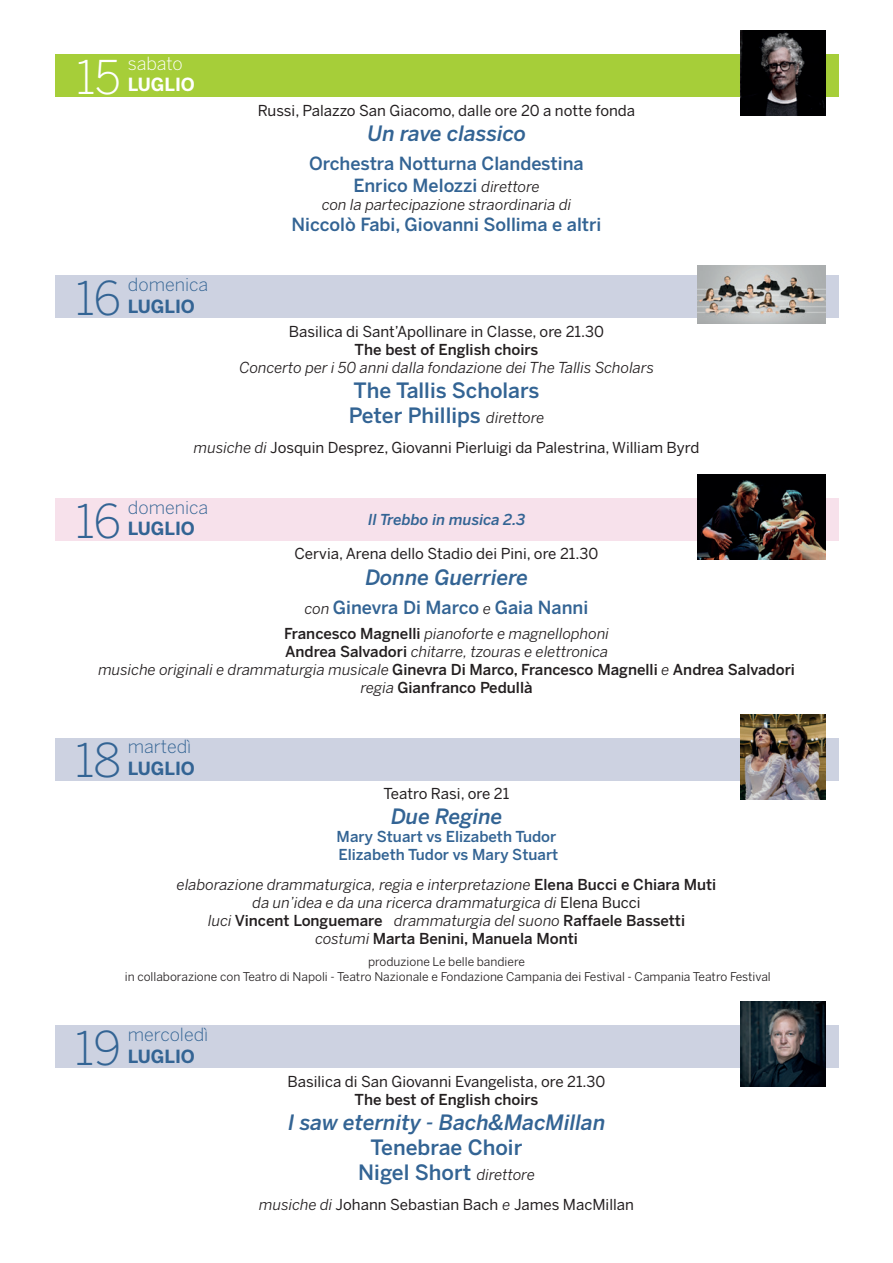
<style>
.page{position:relative;width:893px;height:1263px;background:#fff}
.page>*{position:absolute;margin:0;border:0;box-sizing:border-box;transform-origin:0 0}
.t1{font:300 46.2px "Benton Sans";letter-spacing:-.025em;color:#336494}
.t2{font:300 46.2px "Benton Sans";color:#fff}
.t3{font:500 21px/25.2px "Benton Sans";color:#336494}
.t4{font:italic 500 21px "Benton Sans";color:#336494}
.t5{font:500 18px/21.6px "Benton Sans";color:#336494;text-align:center}
.t6{font:300 18px "Benton Sans";color:#336494}
.t7{font:700 18px "Benton Sans";color:#336494}
.t8{font:300 18px "Benton Sans";letter-spacing:-.01em;color:#fff}
.t9{font:700 18px "Benton Sans";color:#fff}
.t10{font:15px "Benton Sans";color:#231f20}
.t11{font:italic 15px/18px "Benton Sans";color:#231f20;text-align:center}
.t12{font:500 15px/18px "Benton Sans";color:#231f20;text-align:center}
.t13{font:500 15px/18px "Benton Sans";color:#336494}
.t14{font:italic 500 15px "Benton Sans";color:#336494}
.t15{font:12px/14.4px "Benton Sans";color:#231f20;text-align:center}
.s1{font-weight:400;font-style:italic;font-size:15px;color:#231f20}
.s2{font-style:italic}
.s3{font-weight:400;font-style:italic}
.s4{font-weight:500;font-style:normal}
.s5{font-style:normal}
</style>
<div class="page">
<div style="left:55px;top:54px;width:783px;height:43px;background:#a6ce39"></div>
<img style="left:740px;top:31px;width:85px;height:85px">
<div style="left:55px;top:276px;width:783px;height:42px;background:#cdd2e1"></div>
<img style="left:698px;top:266px;width:127px;height:58px">
<div style="left:55px;top:498px;width:783px;height:42px;background:#f7e1eb"></div>
<img style="left:698px;top:474px;width:127px;height:85px">
<div style="left:55px;top:738px;width:783px;height:42px;background:#cdd2e1"></div>
<img style="left:740px;top:714px;width:85px;height:85px">
<div style="left:55px;top:1025px;width:783px;height:43px;background:#cdd2e1"></div>
<img style="left:740px;top:1002px;width:85px;height:85px">
<h1 class="t2" style="left:76px;top:50px;width:47px">15</h1>
<p class="t8" style="left:128px;top:53px;width:57px">sabato</p>
<p class="t9" style="left:128px;top:74px;width:69px">LUGLIO</p>
<p class="t10" style="left:258px;top:101px;width:379px">Russi, Palazzo San Giacomo, dalle ore 20 a notte fonda</p>
<h2 class="t4" style="left:367px;top:121px;width:160px">Un rave classico</h2>
<p class="t5" style="left:309px;top:152px;width:276px">Orchestra Notturna Clandestina<br>Enrico Melozzi <span class="s1">direttore</span></p>
<p class="t11" style="left:322px;top:195px;width:251px">con la partecipazione straordinaria di</p>
<p class="t5" style="left:291px;top:214px;width:312px">Niccolò Fabi, Giovanni Sollima e altri</p>
<h1 class="t1" style="left:75px;top:271px;width:47px">16</h1>
<p class="t6" style="left:128px;top:274px;width:82px">domenica</p>
<p class="t7" style="left:128px;top:296px;width:69px">LUGLIO</p>
<p class="t10" style="left:289px;top:323px;width:317px">Basilica di Sant’Apollinare in Classe, ore 21.30</p>
<p class="t12" style="left:355px;top:340px;width:185px">The best of English choirs</p>
<p class="t11" style="left:239px;top:358px;width:416px">Concerto per i 50 anni dalla fondazione dei The Tallis Scholars</p>
<h2 class="t3" style="left:349px;top:378px;width:197px">The Tallis Scholars<br>Peter Phillips <span class="s1">direttore</span></h2>
<p class="t10" style="left:194px;top:439px;width:507px"><span class="s2">musiche di</span> Josquin Desprez, Giovanni Pierluigi da Palestrina, William Byrd</p>
<h1 class="t1" style="left:75px;top:493px;width:47px">16</h1>
<p class="t6" style="left:128px;top:496px;width:82px">domenica</p>
<p class="t7" style="left:128px;top:518px;width:69px">LUGLIO</p>
<p class="t14" style="left:368px;top:511px;width:159px">Il Trebbo in musica 2.3</p>
<p class="t10" style="left:294px;top:545px;width:305px">Cervia, Arena dello Stadio dei Pini, ore 21.30</p>
<h2 class="t4" style="left:365px;top:564px;width:164px">Donne Guerriere</h2>
<p class="t5" style="left:305px;top:596px;width:285px"><span class="s1">con</span> Ginevra Di Marco <span class="s1">e</span> Gaia Nanni</p>
<p class="t12" style="left:98px;top:625px;width:698px">Francesco Magnelli <span class="s3">pianoforte e magnellophoni<br></span>Andrea Salvadori <span class="s3">chitarre, tzouras e elettronica<br>musiche originali e drammaturgia musicale</span> Ginevra Di Marco, Francesco Magnelli <span class="s3">e</span> Andrea Salvadori <span class="s3">regia</span> Gianfranco Pedullà</p>
<h1 class="t1" style="left:75px;top:733px;width:48px">18</h1>
<p class="t6" style="left:128px;top:736px;width:65px">martedì</p>
<p class="t7" style="left:128px;top:758px;width:69px">LUGLIO</p>
<p class="t10" style="left:384px;top:785px;width:127px">Teatro Rasi, ore 21</p>
<h2 class="t4" style="left:391px;top:804px;width:113px">Due Regine</h2>
<p class="t13" style="left:337px;top:828px;width:223px">Mary Stuart vs Elizabeth Tudor<br>Elizabeth Tudor vs Mary Stuart</p>
<p class="t11" style="left:177px;top:876px;width:541px">elaborazione drammaturgica, regia e interpretazione <span class="s4">Elena Bucci e Chiara Muti </span>da un’idea e da una ricerca drammaturgica di <span class="s5">Elena Bucci<br></span>luci <span class="s4">Vincent Longuemare</span> drammaturgia del suono <span class="s4">Raffaele Bassetti<br></span>costumi <span class="s4">Marta Benini, Manuela Monti</span></p>
<p class="t15" style="left:125px;top:955px;width:647px">produzione Le belle bandiere<br>in collaborazione con Teatro di Napoli - Teatro Nazionale e Fondazione Campania dei Festival - Campania Teatro Festival</p>
<h1 class="t1" style="left:75px;top:1021px;width:48px">19</h1>
<p class="t6" style="left:128px;top:1024px;width:82px">mercoledì</p>
<p class="t7" style="left:128px;top:1045px;width:69px">LUGLIO</p>
<p class="t10" style="left:287px;top:1072px;width:320px">Basilica di San Giovanni Evangelista, ore 21.30</p>
<p class="t12" style="left:355px;top:1090px;width:185px">The best of English choirs</p>
<h2 class="t4" style="left:288px;top:1110px;width:319px">I saw eternity - Bach&amp;MacMillan</h2>
<h2 class="t3" style="left:358px;top:1134px;width:178px;text-align:center">Tenebrae Choir<br>Nigel Short <span class="s1">direttore</span></h2>
<p class="t10" style="left:259px;top:1196px;width:376px"><span class="s2">musiche di</span> Johann Sebastian Bach <span class="s2">e</span> James MacMillan</p>
</div>
